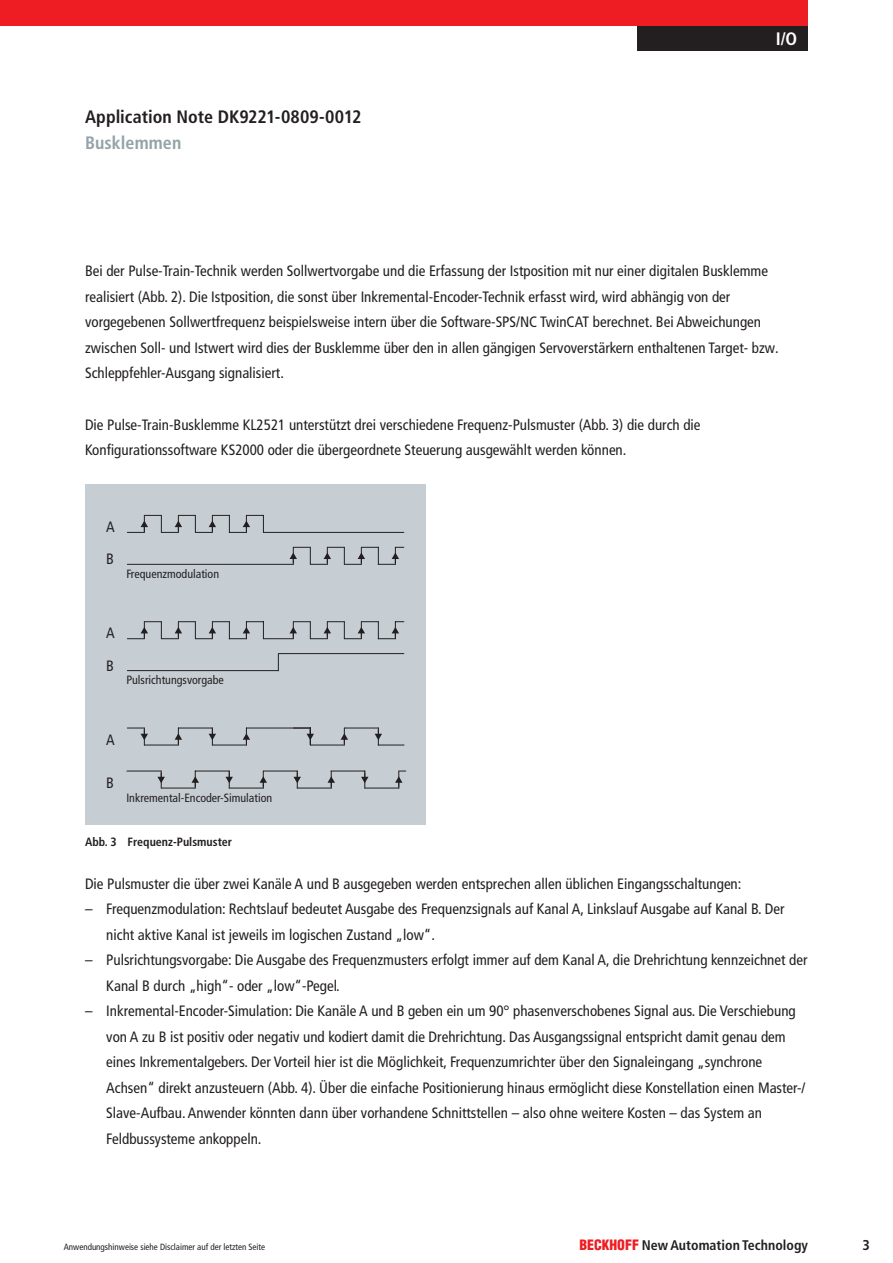
<style>
.page{position:relative;width:893px;height:1263px;background:#fff}
.page>*{position:absolute;margin:0;border:0;box-sizing:border-box;transform-origin:0 0}
.Headline_3{font:700 condensed 18px "Frutiger LT Pro";color:#231f20}
.Headline_3_grey{font:700 condensed 18px "Frutiger LT Pro";letter-spacing:.005em;color:#94a2aa}
.Page_name_right{font:700 condensed 18px "Frutiger LT Pro";color:#fff}
.Copy_text_list{font:condensed 15px/25.5px "Frutiger LT Pro";color:#231f20}
.Copy_text_without_in{font:condensed 15px/25.5px "Frutiger LT Pro";color:#231f20}
.t1{font:700 condensed 13.95px "Frutiger LT Pro";letter-spacing:.005em;color:#231f20}
.t2{font:condensed 12px "Frutiger LT Pro";color:#231f20}
.t3{font:700 condensed 12px "Frutiger LT Pro";color:#231f20}
.t4{font:condensed 9px "Frutiger LT Pro";color:#231f20}
.s1{font-family:"Helvetica";font-weight:900;color:#ee1d23}
</style>
<div class="page">
<div style="left:638px;top:26px;width:170px;height:25px;background:#231f20"></div>
<div style="left:85px;top:484px;width:340px;height:340px;background:#c6ced4"></div>
<hr style="left:263px;top:532px;width:141px;height:1px;background:#231f20">
<hr style="left:127px;top:564px;width:166px;height:1px;background:#231f20">
<hr style="left:127px;top:670px;width:151px;height:1px;background:#231f20">
<hr style="left:278px;top:653px;width:126px;height:1px;background:#231f20">
<svg style="left:290px;top:547px;width:114px;height:18px"></svg>
<svg style="left:290px;top:621px;width:114px;height:18px"></svg>
<svg style="left:127px;top:515px;width:137px;height:18px"></svg>
<hr style="left:263px;top:638px;width:30px;height:1px;background:#231f20">
<svg style="left:278px;top:654px;width:1px;height:17px"></svg>
<svg style="left:127px;top:621px;width:137px;height:18px"></svg>
<hr style="left:310px;top:745px;width:34px;height:1px;background:#231f20">
<hr style="left:344px;top:728px;width:34px;height:1px;background:#231f20">
<svg style="left:341px;top:728px;width:7px;height:17px"></svg>
<hr style="left:144px;top:745px;width:34px;height:1px;background:#231f20">
<hr style="left:212px;top:745px;width:34px;height:1px;background:#231f20">
<hr style="left:178px;top:728px;width:34px;height:1px;background:#231f20">
<hr style="left:246px;top:728px;width:64px;height:1px;background:#231f20">
<svg style="left:127px;top:728px;width:21px;height:17px"></svg>
<svg style="left:175px;top:728px;width:7px;height:17px"></svg>
<svg style="left:209px;top:728px;width:7px;height:17px"></svg>
<svg style="left:293px;top:727px;width:21px;height:18px"></svg>
<svg style="left:375px;top:728px;width:29px;height:18px"></svg>
<svg style="left:243px;top:728px;width:7px;height:17px"></svg>
<hr style="left:127px;top:771px;width:34px;height:1px;background:#231f20">
<hr style="left:161px;top:788px;width:34px;height:1px;background:#231f20">
<hr style="left:229px;top:788px;width:34px;height:1px;background:#231f20">
<hr style="left:195px;top:771px;width:34px;height:1px;background:#231f20">
<svg style="left:157px;top:771px;width:8px;height:17px"></svg>
<svg style="left:192px;top:771px;width:7px;height:17px"></svg>
<svg style="left:225px;top:771px;width:8px;height:17px"></svg>
<svg style="left:260px;top:771px;width:7px;height:17px"></svg>
<hr style="left:297px;top:788px;width:34px;height:1px;background:#231f20">
<hr style="left:263px;top:771px;width:34px;height:1px;background:#231f20">
<svg style="left:293px;top:771px;width:8px;height:17px"></svg>
<svg style="left:327px;top:771px;width:8px;height:17px"></svg>
<hr style="left:365px;top:788px;width:34px;height:1px;background:#231f20">
<hr style="left:331px;top:771px;width:34px;height:1px;background:#231f20">
<svg style="left:361px;top:771px;width:7px;height:17px"></svg>
<svg style="left:395px;top:771px;width:11px;height:17px"></svg>
<div style="left:0;top:0;width:808px;height:26px;background:#ee1d23"></div>
<p class="Headline_3" style="left:85px;top:106px;width:278px">Application Note DK9221-0809-0012</p>
<p class="Headline_3_grey" style="left:85px;top:132px;width:98px">Busklemmen</p>
<p class="Page_name_right" style="left:776px;top:28px;width:23px">I/O</p>
<p class="Copy_text_without_in" style="left:85px;top:259px;width:695px">Bei der Pulse‑Train-Technik werden Sollwertvorgabe und die Erfassung der Istposition mit nur einer digitalen Busklemme realisiert (Abb. 2). Die Istposition, die sonst über Inkremental‑Encoder-Technik erfasst wird, wird abhängig von der vorgegebenen Sollwertfrequenz beispielsweise intern über die Software‑SPS/NC TwinCAT berechnet. Bei Abweichungen zwischen Soll- und Istwert wird dies der Busklemme über den in allen gängigen Servoverstärkern enthaltenen Target- bzw.<br>Schleppfehler-Ausgang signalisiert.</p>
<p class="Copy_text_without_in" style="left:85px;top:412px;width:617px">Die Pulse‑Train-Busklemme KL2521 unterstützt drei verschiedene Frequenz‑Pulsmuster (Abb. 3) die durch die<br>Konfigurationssoftware KS2000 oder die übergeordnete Steuerung ausgewählt werden können.</p>
<p class="Copy_text_list" style="left:106px;top:510px;width:10px;line-height:32.7px">A<br>B</p>
<p class="t2" style="left:126px;top:566px;width:94px">Frequenzmodulation</p>
<p class="Copy_text_list" style="left:106px;top:617px;width:10px;line-height:32.7px">A<br>B</p>
<p class="t2" style="left:126px;top:673px;width:99px">Pulsrichtungsvorgabe</p>
<p class="Copy_text_list" style="left:106px;top:727px;width:10px">A</p>
<p class="Copy_text_list" style="left:106px;top:770px;width:9px">B</p>
<p class="t2" style="left:126px;top:790px;width:147px">Inkremental-Encoder-Simulation</p>
<p class="t3" style="left:85px;top:834px;width:149px">Abb. 3 Frequenz-Pulsmuster</p>
<p class="Copy_text_without_in" style="left:85px;top:871px;width:658px">Die Pulsmuster die über zwei Kanäle A und B ausgegeben werden entsprechen allen üblichen Eingangsschaltungen:</p>
<p class="Copy_text_list" style="left:106px;top:896px;width:680px;text-indent:-21px">– Frequenzmodulation: Rechtslauf bedeutet Ausgabe des Frequenzsignals auf Kanal A, Linkslauf Ausgabe auf Kanal B. Der nicht aktive Kanal ist jeweils im logischen Zustand „low“.</p>
<p class="Copy_text_list" style="left:106px;top:947px;width:703px;text-indent:-21px">– Pulsrichtungsvorgabe: Die Ausgabe des Frequenzmusters erfolgt immer auf dem Kanal A, die Drehrichtung kennzeichnet der<br>Kanal B durch „high“‑ oder „low“‑Pegel.</p>
<p class="Copy_text_list" style="left:106px;top:998px;width:700px;text-indent:-21px">– Inkremental‑Encoder‑Simulation: Die Kanäle A und B geben ein um 90° phasenverschobenes Signal aus. Die Verschiebung von A zu B ist positiv oder negativ und kodiert damit die Drehrichtung. Das Ausgangssignal entspricht damit genau dem eines Inkrementalgebers. Der Vorteil hier ist die Möglichkeit, Frequenzumrichter über den Signaleingang „synchrone Achsen“ direkt anzusteuern (Abb. 4). Über die einfache Positionierung hinaus ermöglicht diese Konstellation einen Master‑/ Slave‑Aufbau. Anwender könnten dann über vorhandene Schnittstellen – also ohne weitere Kosten – das System an Feldbussysteme ankoppeln.</p>
<p class="t4" style="left:64px;top:1242px;width:203px">Anwendungshinweise siehe Disclaimer auf der letzten Seite</p>
<p class="t1" style="left:579px;top:1237px;width:230px"><span class="s1">BECKHOFF</span> New Automation Technology</p>
</div>
